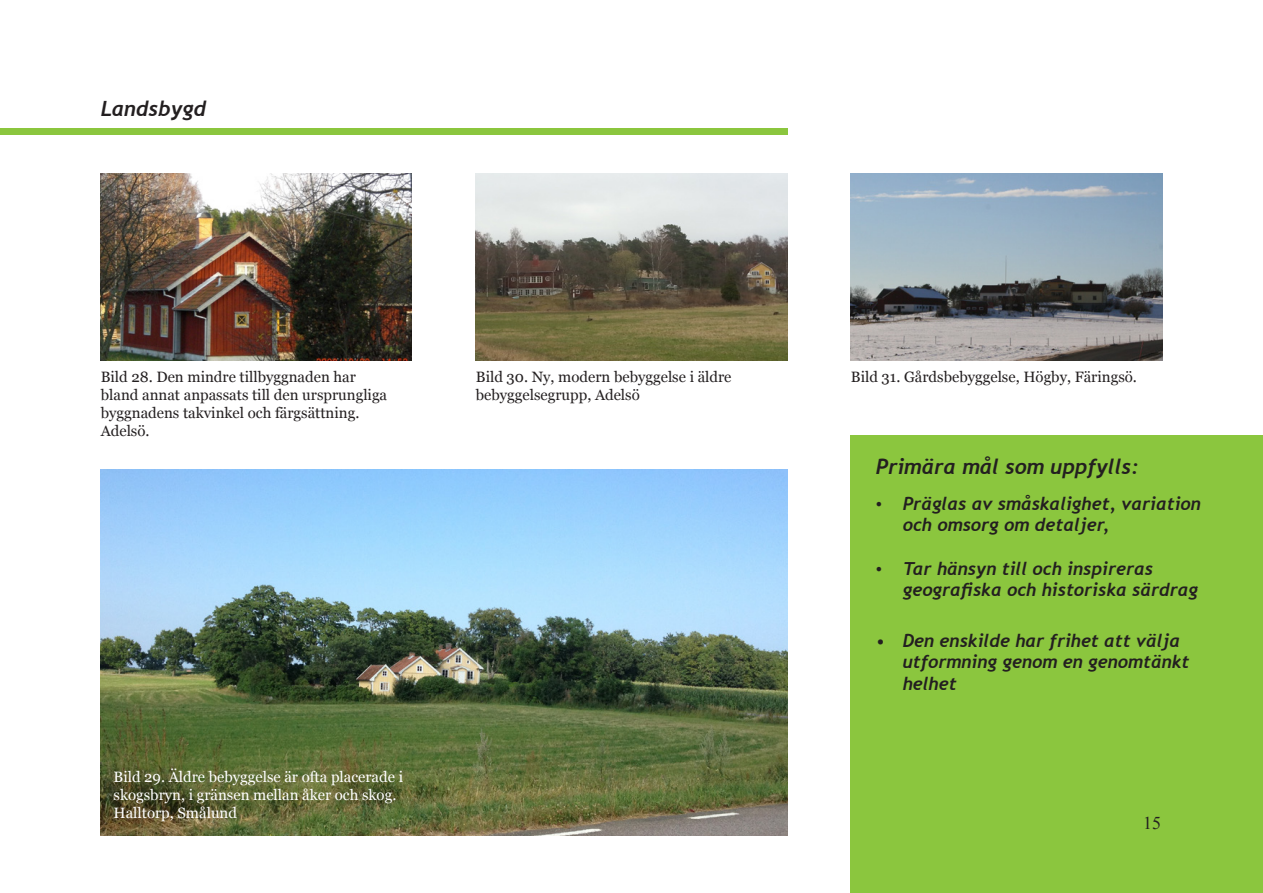
<style>
.page{position:relative;width:1263px;height:893px;background:#fff}
.page>*{position:absolute;margin:0;border:0;box-sizing:border-box;transform-origin:0 0}
.Rubrik_1{font:italic 700 21px "Trebuchet";color:#231f20}
.t1{font:italic 700 18px/21.6px "Trebuchet";color:#231f20}
.t2{font:18px "Times New Roman";color:#231f20}
.t3{font:15px/18px "Georgia";color:#231f20}
.t4{font:15px/18px "Georgia";color:#fff}
.s1{font-family:"Times New Roman";font-weight:400;font-style:normal}
</style>
<div class="page">
<div style="left:851px;top:436px;width:412px;height:457px;background:#8bc63e"></div>
<img style="left:101px;top:173px;width:311px;height:187px">
<img style="left:851px;top:173px;width:311px;height:187px">
<img style="left:101px;top:470px;width:686px;height:365px">
<div style="left:0;top:128px;width:787px;height:6px;background:#8bc63e"></div>
<img style="left:476px;top:173px;width:311px;height:187px">
<p class="Rubrik_1" style="left:101px;top:96px;width:107px">Landsbygd</p>
<p class="t3" style="left:101px;top:368px;width:288px">Bild 28. Den mindre tillbyggnaden har bland annat anpassats till den ursprungliga byggnadens takvinkel och färgsättning.</p>
<p class="t3" style="left:101px;top:422px;width:50px">Adelsö.</p>
<p class="t3" style="left:476px;top:368px;width:257px">Bild 30. Ny, modern bebyggelse i äldre bebyggelsegrupp, Adelsö</p>
<p class="t4" style="left:114px;top:768px;width:291px">Bild 29. Äldre bebyggelse är ofta placerade i skogsbryn, i gränsen mellan åker och skog.</p>
<p class="t4" style="left:114px;top:804px;width:125px">Halltorp, Smålund</p>
<p class="t3" style="left:851px;top:368px;width:288px">Bild 31. Gårdsbebyggelse, Högby, Färingsö.</p>
<p class="Rubrik_1" style="left:876px;top:453px;width:264px">Primära mål som uppfylls:</p>
<p class="t1" style="left:903px;top:493px;width:300px;text-indent:-27px"><span class="s1">•</span> Präglas av småskalighet, variation och omsorg om detaljer,</p>
<p class="t1" style="left:903px;top:558px;width:297px;text-indent:-27px"><span class="s1">•</span> Tar hänsyn till och inspireras geografiska och historiska särdrag</p>
<p class="t1" style="left:903px;top:630px;width:288px;text-indent:-27px">• Den enskilde har frihet att välja utformning genom en genomtänkt helhet</p>
<p class="t2" style="left:1143px;top:811px;width:19px">15</p>
</div>
